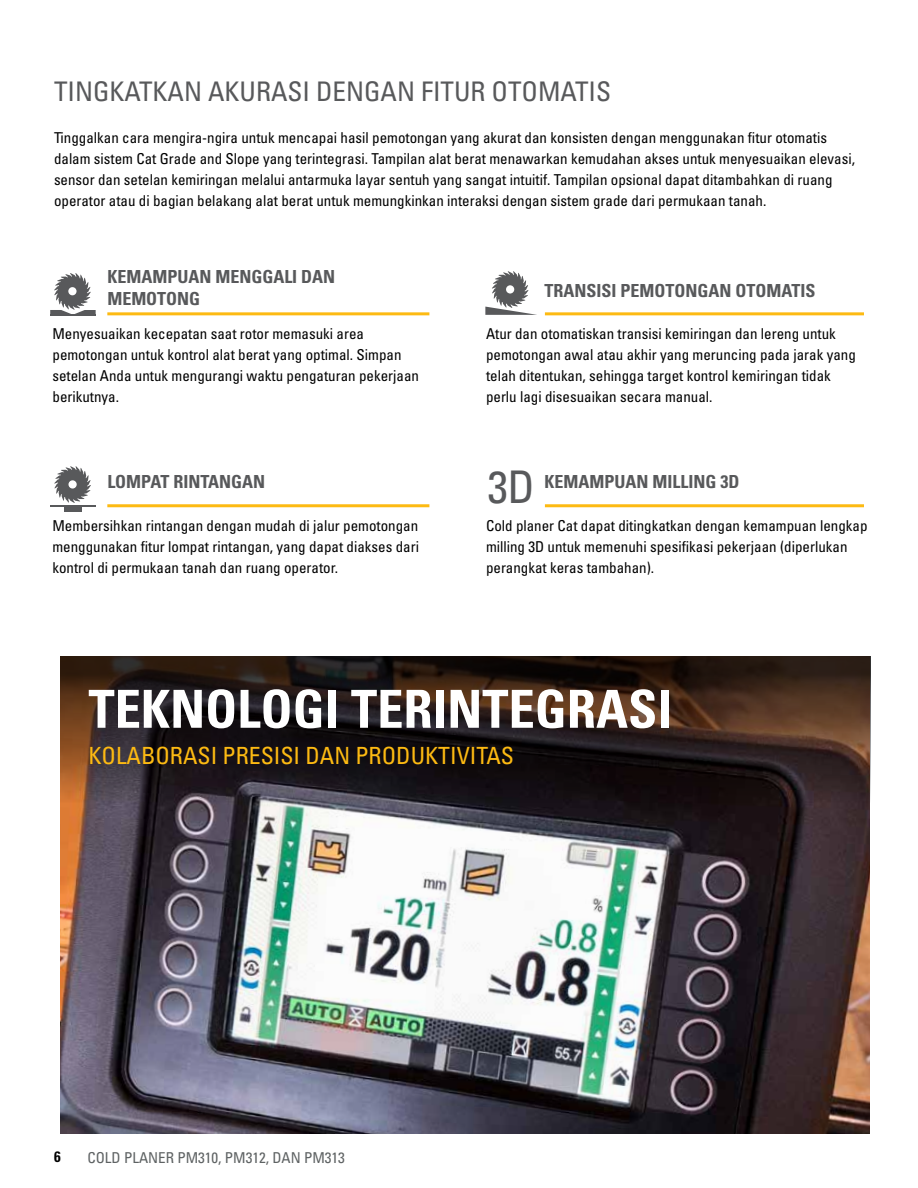
<style>
.page{position:relative;width:918px;height:1188px;background:#fff}
.page>*{position:absolute;margin:0;border:0;box-sizing:border-box;transform-origin:0 0}
.t1{font:700 condensed 52.5px "Univers LT Std";color:#fff}
.t2{font:condensed 45px "Univers LT Std";color:#58595b}
.t3{font:condensed 27px "Univers LT Std";color:#58595b}
.t4{font:condensed 23.7px "Univers LT Std";color:#fdba12}
.t5{font:700 condensed 18px/21.6px "Univers LT Std";color:#58595b}
.t6{font:condensed 15px/21px "Univers LT Std";color:#000}
.t7{font:condensed 15px "Univers LT Std";color:#5e6263}
.t8{font:700 condensed 15px "Univers LT Std";color:#000}
</style>
<div class="page">
<hr style="left:107px;top:312px;width:322px;height:3px;background:#fdba12">
<hr style="left:107px;top:504px;width:322px;height:3px;background:#fdba12">
<hr style="left:545px;top:312px;width:319px;height:3px;background:#fdba12">
<hr style="left:545px;top:504px;width:319px;height:3px;background:#fdba12">
<img style="left:60px;top:657px;width:810px;height:477px">
<img style="left:61px;top:657px;width:810px;height:373px">
<hr style="left:50px;top:314px;width:46px;height:2px;background:#58595b">
<svg style="left:50px;top:273px;width:46px;height:41px"></svg>
<svg style="left:54px;top:466px;width:37px;height:37px"></svg>
<div style="left:64px;top:506px;width:18px;height:5px;background:#58595b"></div>
<hr style="left:50px;top:505px;width:46px;height:2px;background:#58595b">
<svg style="left:485px;top:271px;width:52px;height:44px"></svg>
<h3 class="t3" style="left:54px;top:74px;width:559px">TINGKATKAN AKURASI DENGAN FITUR OTOMATIS</h3>
<p class="t6" style="left:54px;top:127px;width:803px">Tinggalkan cara mengira-ngira untuk mencapai hasil pemotongan yang akurat dan konsisten dengan menggunakan fitur otomatis dalam sistem Cat Grade and Slope yang terintegrasi. Tampilan alat berat menawarkan kemudahan akses untuk menyesuaikan elevasi, sensor dan setelan kemiringan melalui antarmuka layar sentuh yang sangat intuitif. Tampilan opsional dapat ditambahkan di ruang operator atau di bagian belakang alat berat untuk memungkinkan interaksi dengan sistem grade dari permukaan tanah.</p>
<p class="t5" style="left:107px;top:266px;width:229px">KEMAMPUAN MENGGALI DAN<br>MEMOTONG</p>
<p class="t6" style="left:52px;top:323px;width:368px">Menyesuaikan kecepatan saat rotor memasuki area pemotongan untuk kontrol alat berat yang optimal. Simpan setelan Anda untuk mengurangi waktu pengaturan pekerjaan berikutnya.</p>
<p class="t5" style="left:107px;top:471px;width:159px">LOMPAT RINTANGAN</p>
<p class="t5" style="left:545px;top:279px;width:272px">TRANSISI PEMOTONGAN OTOMATIS</p>
<p class="t6" style="left:486px;top:323px;width:371px">Atur dan otomatiskan transisi kemiringan dan lereng untuk pemotongan awal atau akhir yang meruncing pada jarak yang telah ditentukan, sehingga target kontrol kemiringan tidak perlu lagi disesuaikan secara manual.</p>
<h2 class="t2" style="left:488px;top:459px;width:49px">3D</h2>
<p class="t5" style="left:545px;top:471px;width:196px">KEMAMPUAN MILLING 3D</p>
<p class="t6" style="left:52px;top:515px;width:368px;text-align:justify">Membersihkan rintangan dengan mudah di jalur pemotongan menggunakan fitur lompat rintangan, yang dapat diakses dari kontrol di permukaan tanah dan ruang operator.</p>
<p class="t6" style="left:486px;top:515px;width:383px">Cold planer Cat dapat ditingkatkan dengan kemampuan lengkap milling 3D untuk memenuhi spesifikasi pekerjaan (diperlukan perangkat keras tambahan).</p>
<h1 class="t1" style="left:88px;top:677px;width:585px">TEKNOLOGI TERINTEGRASI</h1>
<h3 class="t4" style="left:88px;top:740px;width:427px">KOLABORASI PRESISI DAN PRODUKTIVITAS</h3>
<p class="t8" style="left:54px;top:1147px;width:8px">6</p>
<p class="t7" style="left:87px;top:1148px;width:259px">COLD PLANER PM310, PM312, DAN PM313</p>
</div>
